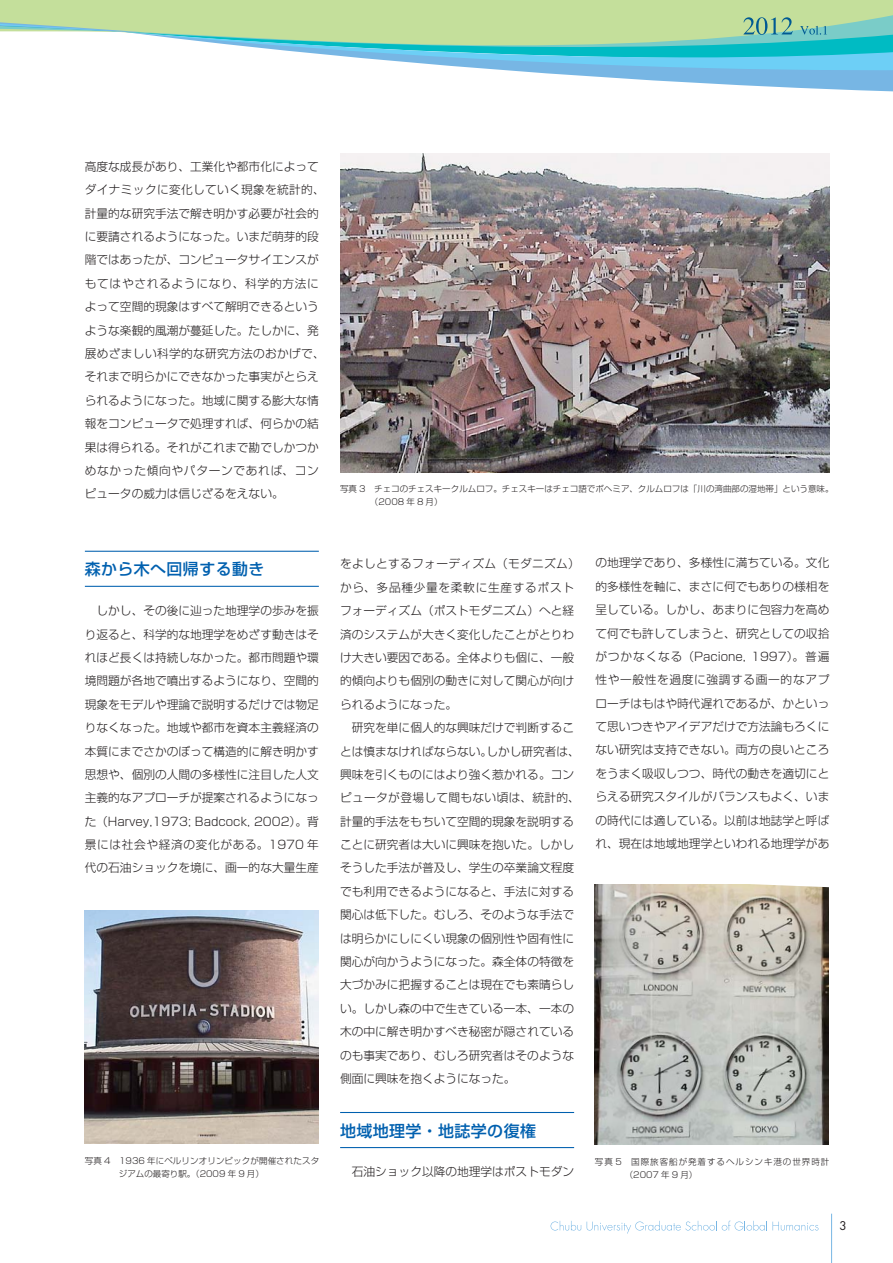
<style>
.page{position:relative;width:893px;height:1263px;background:#fff}
.page>*{position:absolute;margin:0;border:0;box-sizing:border-box;transform-origin:0 0}
.t1{font:15.9px "Shin Go Pro Medium 90 msp RKSJ H";letter-spacing:.025em;color:#0060af}
.t2{font:11.7px/23.4px "Shin Go Pro Light 90 msp RKSJ H";color:#231f20;text-align:justify}
.t3{font:11.7px "Futura Std";color:#231f20}
.t4{font:8.55px/12.8px "Shin Go Pro Light 90 msp RKSJ H";color:#231f20}
.t5{font:8.55px/12.8px "Shin Go Pro Light 90 msp RKSJ H";letter-spacing:.115em;color:#231f20}
</style>
<div class="page">
<div style="left:188px;top:0;width:704px;height:12px;background:#c4df9b"></div>
<svg style="left:188px;top:12px;width:704px;height:80px"></svg>
<svg style="left:0;top:0;width:188px;height:40px"></svg>
<svg style="left:743px;top:17px;width:49px;height:18px"></svg>
<svg style="left:800px;top:26px;width:27px;height:9px"></svg>
<svg style="left:550px;top:1221px;width:268px;height:13px"></svg>
<hr style="left:831px;top:1214px;width:1px;height:49px;background:#77b6e4">
<img style="left:340px;top:153px;width:489px;height:319px">
<img style="left:85px;top:910px;width:234px;height:234px">
<hr style="left:85px;top:551px;width:234px;height:1px;background:#0060af">
<hr style="left:85px;top:586px;width:234px;height:1px;background:#0060af">
<hr style="left:340px;top:1112px;width:234px;height:1px;background:#0060af">
<hr style="left:340px;top:1147px;width:234px;height:1px;background:#0060af">
<img style="left:595px;top:884px;width:234px;height:261px">
<p class="t2" style="left:85px;top:156px;width:241px;text-align:left">高度な成長があり、工業化や都市化によってダイナミックに変化していく現象を統計的、計量的な研究手法で解き明かす必要が社会的に要請されるようになった。いまだ萌芽的段階ではあったが、コンピュータサイエンスがもてはやされるようになり、科学的方法によって空間的現象はすべて解明できるというような楽観的風潮が蔓延した。たしかに、発展めざましい科学的な研究方法のおかげで、それまで明らかにできなかった事実がとらえられるようになった。地域に関する膨大な情報をコンピュータで処理すれば、何らかの結果は得られる。それがこれまで勘でしかつかめなかった傾向やパターンであれば、コンピュータの威力は信じざるをえない。</p>
<p class="t4" style="left:370px;top:484px;width:465px;text-indent:-30px">写真 3　チェコのチェスキークルムロフ。チェスキーはチェコ語でボヘミア、クルムロフは「川の湾曲部の湿地帯」という意味。（2008 年 8 月）</p>
<p class="t2" style="left:595px;top:553px;width:235px">の地理学であり、多様性に満ちている。文化的多様性を軸に、まさに何でもありの様相を呈している。しかし、あまりに包容力を高めて何でも許してしまうと、研究としての収拾がつかなくなる（Pacione, 1997）。普遍性や一般性を過度に強調する画一的なアプローチはもはや時代遅れであるが、かといって思いつきやアイデアだけで方法論もろくにない研究は支持できない。両方の良いところをうまく吸収しつつ、時代の動きを適切にとらえる研究スタイルがバランスもよく、いまの時代には適している。以前は地誌学と呼ばれ、現在は地域地理学といわれる地理学があ</p>
<p class="t2" style="left:340px;top:554px;width:241px;text-align:left">をよしとするフォーディズム（モダニズム）から、多品種少量を柔軟に生産するポストフォーディズム（ポストモダニズム）へと経済のシステムが大きく変化したことがとりわけ大きい要因である。全体よりも個に、一般的傾向よりも個別の動きに対して関心が向けられるようになった。<br>　研究を単に個人的な興味だけで判断することは慎まなければならない。しかし研究者は、興味を引くものにはより強く惹かれる。コンピュータが登場して間もない頃は、統計的、計量的手法をもちいて空間的現象を説明することに研究者は大いに興味を抱いた。しかしそうした手法が普及し、学生の卒業論文程度でも利用できるようになると、手法に対する関心は低下した。むしろ、そのような手法では明らかにしにくい現象の個別性や固有性に関心が向かうようになった。森全体の特徴を大づかみに把握することは現在でも素晴らしい。しかし森の中で生きている一本、一本の木の中に解き明かすべき秘密が隠されているのも事実であり、むしろ研究者はそのような側面に興味を抱くようになった。</p>
<h1 class="t1" style="left:340px;top:1125px;width:197px">地域地理学・地誌学の復権</h1>
<p class="t2" style="left:340px;top:1162px;width:235px">　石油ショック以降の地理学はポストモダン</p>
<h1 class="t1" style="left:85px;top:563px;width:181px">森から木へ回帰する動き</h1>
<p class="t2" style="left:85px;top:601px;width:235px">　しかし、その後に辿った地理学の歩みを振り返ると、科学的な地理学をめざす動きはそれほど長くは持続しなかった。都市問題や環境問題が各地で噴出するようになり、空間的現象をモデルや理論で説明するだけでは物足りなくなった。地域や都市を資本主義経済の本質にまでさかのぼって構造的に解き明かす思想や、個別の人間の多様性に注目した人文主義的なアプローチが提案されるようになった（Harvey,1973; Badcock, 2002）。背景には社会や経済の変化がある。1970 年代の石油ショックを境に、画一的な大量生産</p>
<p class="t4" style="left:119px;top:1156px;width:202px;text-indent:-34px">写真 4　1936 年にベルリンオリンピックが開催されたスタジアムの最寄り駅。（2009 年 9 月）</p>
<p class="t5" style="left:624px;top:1157px;width:206px;text-indent:-30px">写真 5　国際旅客船が発着するヘルシンキ港の世界時計（2007 年 9 月）</p>
<p class="t3" style="left:839px;top:1220px;width:9px">3</p>
</div>
